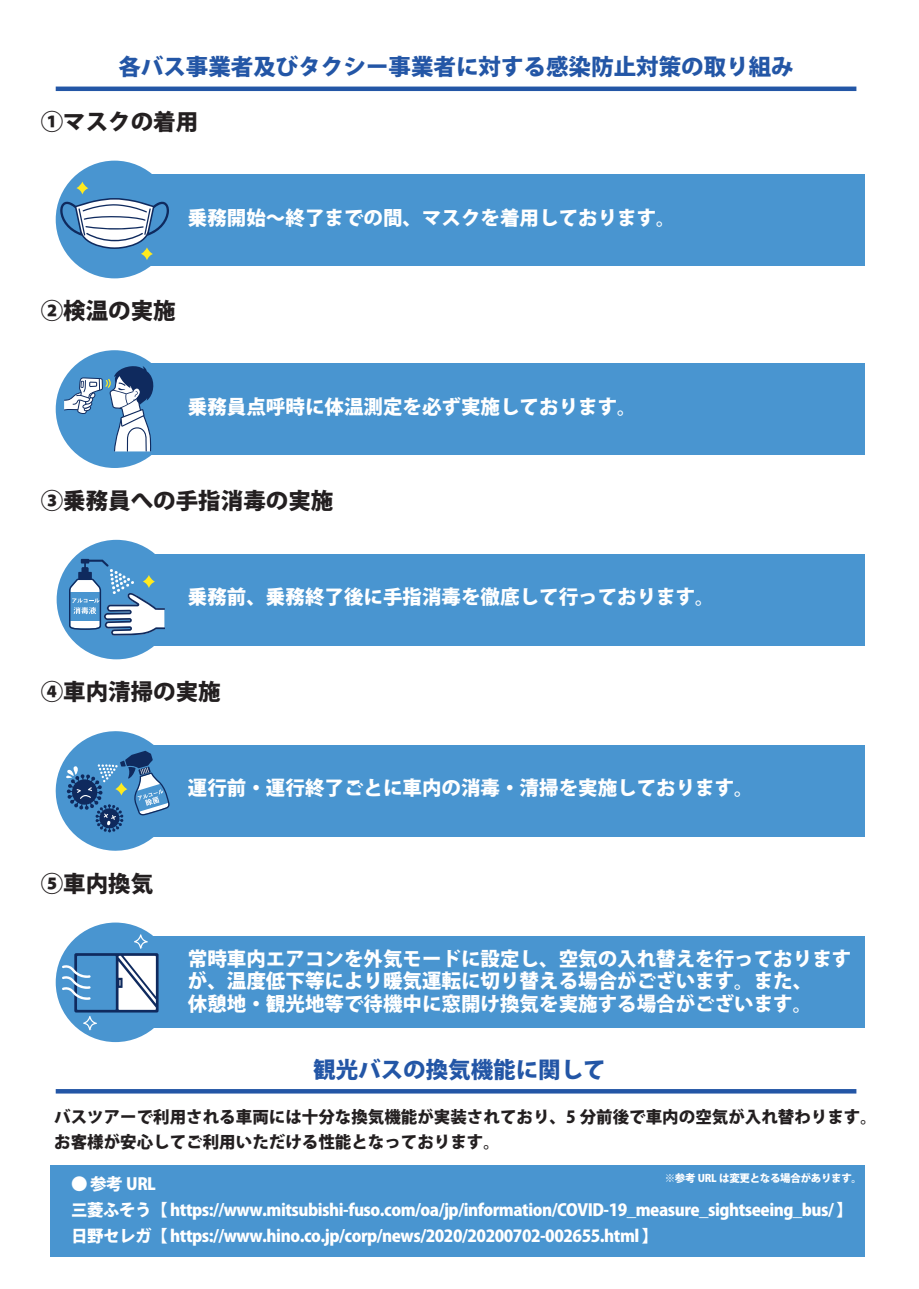
<style>
.page{position:relative;width:919px;height:1289px;background:#fff}
.page>*{position:absolute;margin:0;border:0;box-sizing:border-box;transform-origin:0 0}
.t1{font:800 22.5px "Koz Go Pr 6 N";color:#2356a6}
.t2{font:800 22.5px "Koz Go Pr 6 N";color:#231f20}
.t3{font:800 19.5px/22.5px "Koz Go Pr 6 N";color:#fff}
.t4{font:800 16.5px/25.7px "Koz Go Pr 6 N";letter-spacing:-.03em;color:#fff}
.t5{font:800 16.5px/25.5px "Koz Go Pr 6 N";color:#231f20}
.t6{font:800 10.5px "Koz Go Pr 6 N";letter-spacing:-.03em;color:#fff}
</style>
<div class="page">
<hr style="left:56px;top:1089px;width:800px;height:4px;background:#2356a6">
<hr style="left:56px;top:87px;width:800px;height:4px;background:#2356a6">
<div style="left:120px;top:174px;width:744px;height:91px;background:#4995d0"></div>
<div style="left:56px;top:161px;width:117px;height:117px;background:#4995d0;border-radius:50%"></div>
<svg style="left:60px;top:198px;width:109px;height:51px"></svg>
<svg style="left:76px;top:182px;width:12px;height:12px"></svg>
<svg style="left:141px;top:247px;width:12px;height:13px"></svg>
<div style="left:120px;top:363px;width:744px;height:92px;background:#4995d0"></div>
<div style="left:56px;top:350px;width:117px;height:118px;background:#4995d0;border-radius:50%"></div>
<svg style="left:64px;top:366px;width:90px;height:85px"></svg>
<div style="left:120px;top:554px;width:744px;height:91px;background:#4995d0"></div>
<div style="left:120px;top:745px;width:744px;height:91px;background:#4995d0"></div>
<svg style="left:55px;top:731px;width:122px;height:120px"></svg>
<svg style="left:115px;top:782px;width:12px;height:13px"></svg>
<div style="left:120px;top:936px;width:744px;height:92px;background:#4995d0"></div>
<div style="left:56px;top:922px;width:119px;height:120px;background:#4995d0;border-radius:50%"></div>
<svg style="left:62px;top:934px;width:96px;height:96px"></svg>
<div style="left:51px;top:1164px;width:813px;height:92px;background:#4995d0"></div>
<div style="left:57px;top:540px;width:119px;height:119px;background:#4995d0;border-radius:50%"></div>
<svg style="left:69px;top:559px;width:96px;height:76px"></svg>
<svg style="left:143px;top:575px;width:12px;height:13px"></svg>
<p class="t1" style="left:118px;top:54px;width:676px">各バス事業者及びタクシー事業者に対する感染防止対策の取り組み</p>
<p class="t2" style="left:41px;top:109px;width:159px">①マスクの着用</p>
<p class="t3" style="left:188px;top:207px;width:489px">乗務開始～終了までの間、マスクを着用しております。</p>
<p class="t2" style="left:41px;top:298px;width:136px">②検温の実施</p>
<p class="t3" style="left:188px;top:395px;width:450px">乗務員点呼時に体温測定を必ず実施しております。</p>
<p class="t2" style="left:41px;top:488px;width:294px">③乗務員への手指消毒の実施</p>
<p class="t3" style="left:188px;top:586px;width:528px">乗務前、乗務終了後に手指消毒を徹底して行っております。</p>
<p class="t2" style="left:41px;top:679px;width:182px">④車内清掃の実施</p>
<p class="t2" style="left:41px;top:870px;width:114px">⑤車内換気</p>
<p class="t3" style="left:188px;top:777px;width:567px">運行前・運行終了ごとに車内の消毒・清掃を実施しております。</p>
<p class="t3" style="left:188px;top:947px;width:664px">常時車内エアコンを外気モードに設定し、空気の入れ替えを行っておりますが、温度低下等により暖気運転に切り替える場合がございます。また、<br>休憩地・観光地等で待機中に窓開け換気を実施する場合がございます。</p>
<p class="t1" style="left:313px;top:1056px;width:294px">観光バスの換気機能に関して</p>
<p class="t5" style="left:54px;top:1104px;width:824px">バスツアーで利用される車両には十分な換気機能が実装されており、5 分前後で車内の空気が入れ替わります。お客様が安心してご利用いただける性能となっております。</p>
<p class="t4" style="left:71px;top:1171px;width:86px">● 参考 URL</p>
<p class="t6" style="left:664px;top:1171px;width:199px">※参考 URL は変更となる場合があります。</p>
<p class="t4" style="left:71px;top:1197px;width:783px">三菱ふそう【 https://www.mitsubishi-fuso.com/oa/jp/information/COVID-19_measure_sightseeing_bus/ 】日野セレガ【 https://www.hino.co.jp/corp/news/2020/20200702-002655.html 】</p>
</div>
